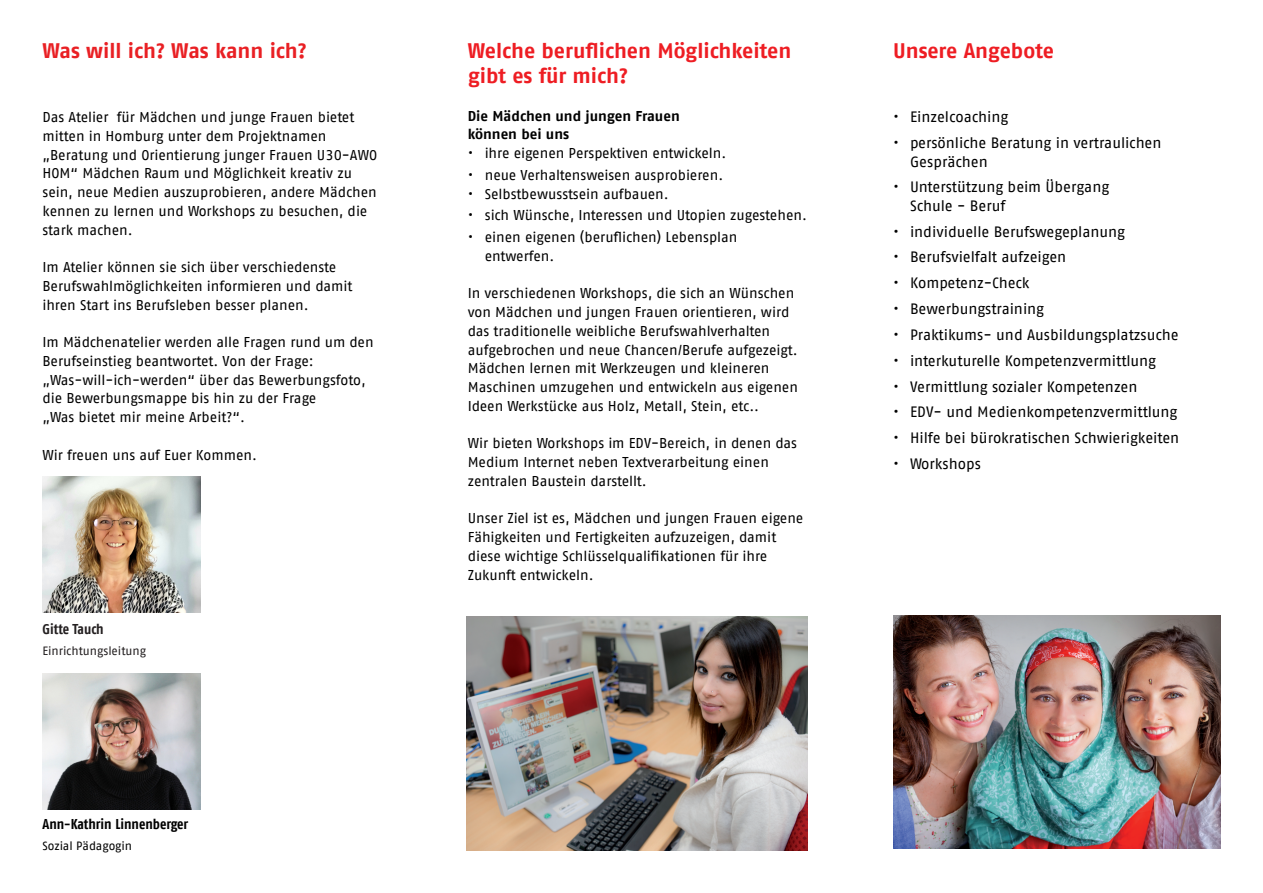
<style>
.page{position:relative;width:1263px;height:893px;background:#fff}
.page>*{position:absolute;margin:0;border:0;box-sizing:border-box;transform-origin:0 0}
.t1{font:700 21px/25.5px "AWO Fago Office";color:#ee1d23}
.t2{font:700 21px "AWO Fago Office";color:#e92024}
.t3{font:15px/18.3px "AWO Fago Office";color:#000}
.t4{font:14.25px/18.8px "AWO Fago Office";color:#000}
.t5{font:700 14.25px/18.8px "AWO Fago Office";color:#000}
.t6{font:700 14.25px "AWO Fago Cond";color:#000}
.t7{font:700 14.25px "AWO Fago Cond";letter-spacing:-.005em;color:#231f20}
.t8{font:12px "AWO Fago Office";color:#231f20}
.t9{font:12px "AWO Fago Office";color:#000}
</style>
<div class="page">
<img style="left:466px;top:616px;width:342px;height:234px">
<img style="left:893px;top:616px;width:327px;height:233px">
<img style="left:43px;top:477px;width:157px;height:135px">
<img style="left:43px;top:673px;width:157px;height:137px">
<h1 class="t2" style="left:43px;top:41px;width:266px">Was will ich? Was kann ich?</h1>
<p class="t4" style="left:43px;top:109px;width:336px">Das Atelier für Mädchen und junge Frauen bietet mitten in Homburg unter dem Projektnamen „Beratung und Orientierung junger Frauen U30-AWO HOM“ Mädchen Raum und Möglichkeit kreativ zu sein, neue Medien auszuprobieren, andere Mädchen kennen zu lernen und Workshops zu besuchen, die stark machen.</p>
<p class="t4" style="left:43px;top:259px;width:312px">Im Atelier können sie sich über verschiedenste<br>Berufswahlmöglichkeiten informieren und damit ihren Start ins Berufsleben besser planen.</p>
<p class="t4" style="left:43px;top:334px;width:333px">Im Mädchenatelier werden alle Fragen rund um den Berufseinstieg beantwortet. Von der Frage: „Was-will-ich-werden“ über das Bewerbungsfoto, die Bewerbungsmappe bis hin zu der Frage<br>„Was bietet mir meine Arbeit?“.</p>
<p class="t4" style="left:43px;top:447px;width:216px">Wir freuen uns auf Euer Kommen.</p>
<p class="t7" style="left:43px;top:624px;width:63px">Gitte Tauch</p>
<p class="t8" style="left:43px;top:646px;width:105px">Einrichtungsleitung</p>
<p class="t6" style="left:43px;top:819px;width:147px">Ann-Kathrin Linnenberger</p>
<p class="t9" style="left:43px;top:842px;width:91px">Sozial Pädagogin</p>
<h1 class="t1" style="left:468px;top:39px;width:325px">Welche beruflichen Möglichkeiten gibt es für mich?</h1>
<p class="t5" style="left:468px;top:107px;width:213px">Die Mädchen und jungen Frauen können bei uns</p>
<p class="t4" style="left:468px;top:145px;width:260px">• ihre eigenen Perspektiven entwickeln.</p>
<p class="t4" style="left:468px;top:167px;width:257px">• neue Verhaltensweisen ausprobieren.</p>
<p class="t4" style="left:468px;top:186px;width:203px">• Selbstbewusstsein aufbauen.</p>
<p class="t4" style="left:468px;top:207px;width:341px">• sich Wünsche, Interessen und Utopien zugestehen.</p>
<p class="t4" style="left:485px;top:229px;width:254px;text-indent:-17px">• einen eigenen (beruflichen) Lebensplan entwerfen.</p>
<p class="t4" style="left:468px;top:285px;width:332px">In verschiedenen Workshops, die sich an Wünschen von Mädchen und jungen Frauen orientieren, wird das traditionelle weibliche Berufswahlverhalten aufgebrochen und neue Chancen/Berufe aufgezeigt.<br>Mädchen lernen mit Werkzeugen und kleineren Maschinen umzugehen und entwickeln aus eigenen Ideen Werkstücke aus Holz, Metall, Stein, etc..</p>
<p class="t4" style="left:468px;top:435px;width:331px">Wir bieten Workshops im EDV-Bereich, in denen das<br>Medium Internet neben Textverarbeitung einen zentralen Baustein darstellt.</p>
<p class="t4" style="left:468px;top:510px;width:337px">Unser Ziel ist es, Mädchen und jungen Frauen eigene Fähigkeiten und Fertigkeiten aufzuzeigen, damit diese wichtige Schlüsselqualifikationen für ihre Zukunft entwickeln.</p>
<h1 class="t1" style="left:893px;top:39px;width:162px">Unsere Angebote</h1>
<p class="t3" style="left:893px;top:110px;width:117px">• Einzelcoaching</p>
<p class="t3" style="left:910px;top:135px;width:253px;text-indent:-17px">• persönliche Beratung in vertraulichen<br>Gesprächen</p>
<p class="t3" style="left:910px;top:180px;width:201px;text-indent:-17px">• Unterstützung beim Übergang<br>Schule - Beruf</p>
<p class="t3" style="left:893px;top:224px;width:234px">• individuelle Berufswegeplanung</p>
<p class="t3" style="left:893px;top:250px;width:175px">• Berufsvielfalt aufzeigen</p>
<p class="t3" style="left:893px;top:275px;width:138px">• Kompetenz-Check</p>
<p class="t3" style="left:893px;top:301px;width:153px">• Bewerbungstraining</p>
<p class="t3" style="left:893px;top:327px;width:287px">• Praktikums- und Ausbildungsplatzsuche</p>
<p class="t3" style="left:893px;top:353px;width:264px">• interkuturelle Kompetenzvermittlung</p>
<p class="t3" style="left:893px;top:379px;width:246px">• Vermittlung sozialer Kompetenzen</p>
<p class="t3" style="left:893px;top:404px;width:286px">• EDV- und Medienkompetenzvermittlung</p>
<p class="t3" style="left:893px;top:430px;width:288px">• Hilfe bei bürokratischen Schwierigkeiten</p>
<p class="t3" style="left:893px;top:456px;width:90px">• Workshops</p>
</div>
